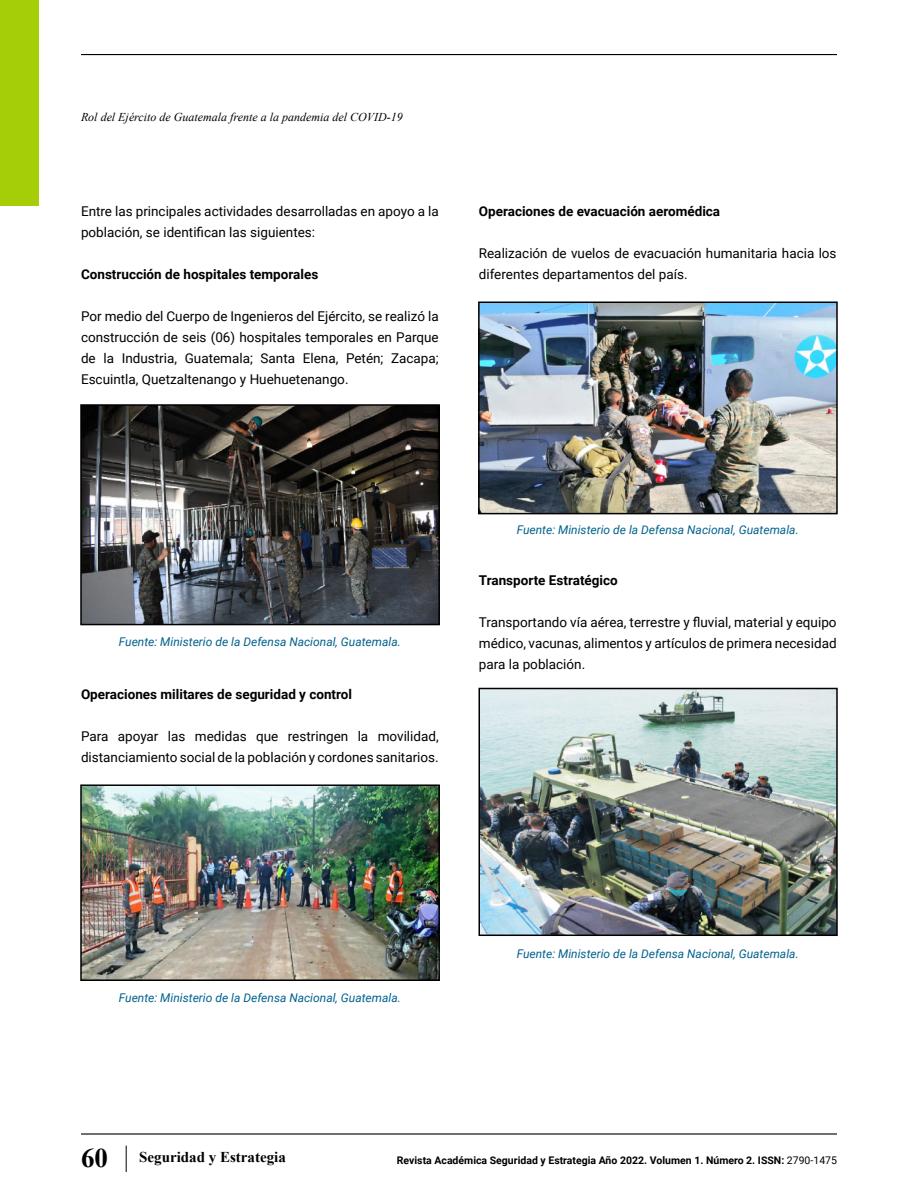
<style>
.page{position:relative;width:918px;height:1188px;background:#fff}
.page>*{position:absolute;margin:0;border:0;box-sizing:border-box;transform-origin:0 0}
.t1{font:700 15px "Times New Roman";color:#000}
.t2{font:13.5px/21px "Roboto";color:#000}
.t3{font:700 13.5px "Roboto";color:#000}
.t4{font:italic 12px "Roboto";color:#00618c}
.t5{font:italic 12px "Times New Roman";color:#000}
.t6{font:700 10.5px "Roboto";color:#000}
.s1{font-size:27px}
.s2{font-weight:400}
</style>
<div class="page">
<svg style="left:126px;top:1146px;width:1px;height:26px"></svg>
<hr style="left:81px;top:1133px;width:756px;height:2px;background:#000">
<hr style="left:81px;top:54px;width:756px;height:1px;background:#000">
<img style="left:481px;top:691px;width:354px;height:242px">
<div style="left:478px;top:688px;width:360px;height:248px;border:2px solid #000"></div>
<img style="left:481px;top:305px;width:354px;height:206px">
<div style="left:478px;top:302px;width:360px;height:212px;border:2px solid #000"></div>
<div style="left:0;top:0;width:39px;height:206px;background:#a5cd08"></div>
<img style="left:83px;top:407px;width:354px;height:215px">
<div style="left:80px;top:404px;width:360px;height:221px;border:2px solid #000"></div>
<img style="left:83px;top:787px;width:354px;height:191px">
<div style="left:80px;top:784px;width:360px;height:197px;border:2px solid #000"></div>
<p class="t5" style="left:81px;top:108px;width:323px">Rol del Ejército de Guatemala frente a la pandemia del COVID-19</p>
<p class="t2" style="left:81px;top:200px;width:359px">Entre las principales actividades desarrolladas en apoyo a la población, se identifican las siguientes:</p>
<p class="t3" style="left:81px;top:264px;width:239px">Construcción de hospitales temporales</p>
<p class="t2" style="left:81px;top:305px;width:359px;text-align:justify">Por medio del Cuerpo de Ingenieros del Ejército, se realizó la construcción de seis (06) hospitales temporales en Parque de la Industria, Guatemala; Santa Elena, Petén; Zacapa; Escuintla, Quetzaltenango y Huehuetenango.</p>
<p class="t3" style="left:479px;top:201px;width:243px">Operaciones de evacuación aeromédica</p>
<p class="t2" style="left:479px;top:242px;width:359px">Realización de vuelos de evacuación humanitaria hacia los diferentes departamentos del país.</p>
<p class="t4" style="left:119px;top:634px;width:284px">Fuente: Ministerio de la Defensa Nacional, Guatemala.</p>
<p class="t3" style="left:81px;top:684px;width:273px">Operaciones militares de seguridad y control</p>
<p class="t2" style="left:81px;top:725px;width:359px">Para apoyar las medidas que restringen la movilidad, distanciamiento social de la población y cordones sanitarios.</p>
<p class="t4" style="left:517px;top:521px;width:284px">Fuente: Ministerio de la Defensa Nacional, Guatemala.</p>
<p class="t3" style="left:479px;top:570px;width:140px">Transporte Estratégico</p>
<p class="t2" style="left:479px;top:611px;width:359px;text-align:justify">Transportando vía aérea, terrestre y fluvial, material y equipo médico, vacunas, alimentos y artículos de primera necesidad para la población.</p>
<p class="t4" style="left:119px;top:989px;width:284px">Fuente: Ministerio de la Defensa Nacional, Guatemala.</p>
<p class="t4" style="left:517px;top:946px;width:284px">Fuente: Ministerio de la Defensa Nacional, Guatemala.</p>
<p class="t1" style="left:81px;top:1146px;width:206px"><span class="s1">60</span> Seguridad y Estrategia</p>
<p class="t6" style="left:397px;top:1152px;width:442px">Revista Académica Seguridad y Estrategia Año 2022. Volumen 1. Número 2. ISSN: <span class="s2">2790-1475</span></p>
</div>
